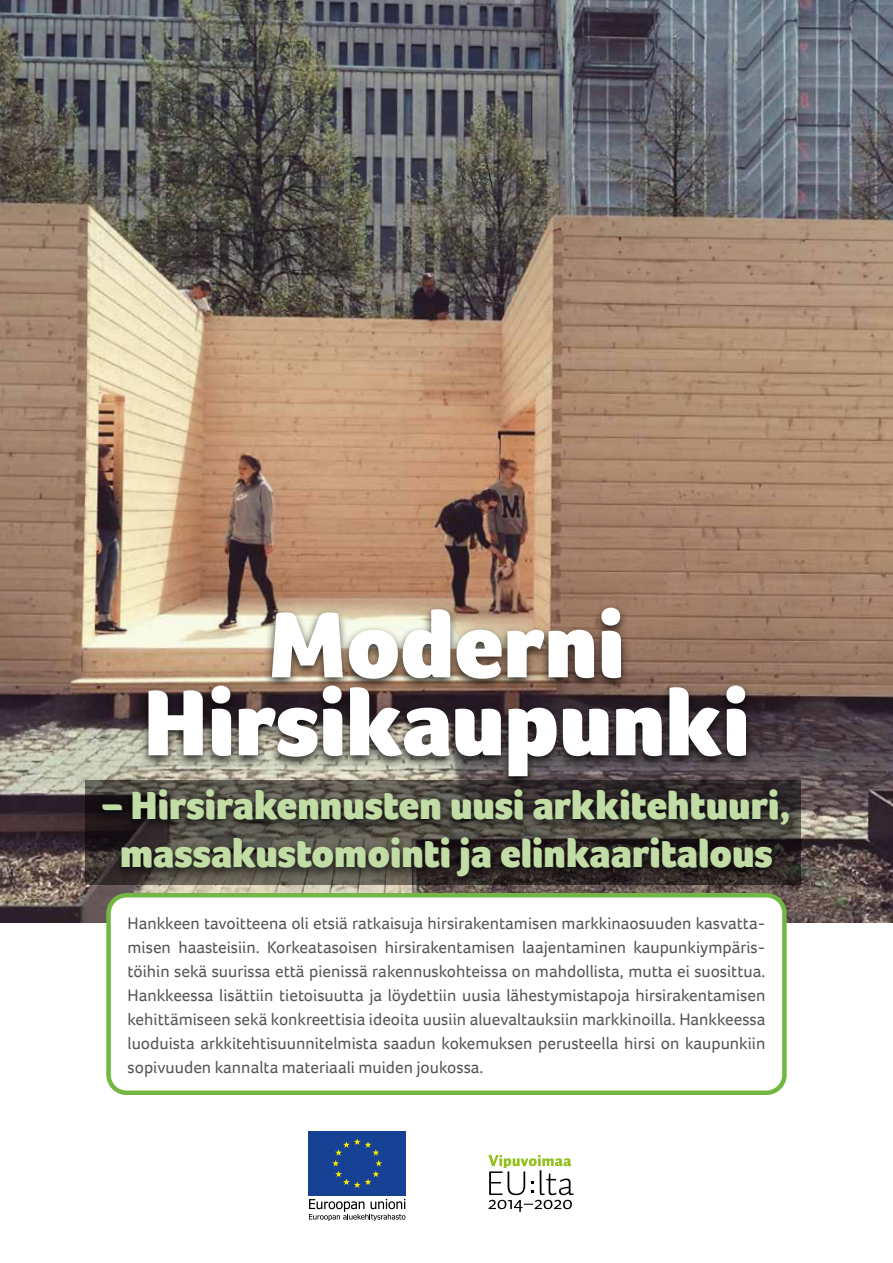
<style>
.page{position:relative;width:893px;height:1263px;background:#fff}
.page>*{position:absolute;margin:0;border:0;box-sizing:border-box;transform-origin:0 0}
.t1{font:900 96px/78px "Foco";color:#fff;text-align:center}
.t2{font:900 40.5px/48px "Foco";color:#c2dca5;text-align:center}
.t3{font:17.25px/24px "Foco";color:#575756;text-align:justify}
</style>
<div class="page">
<img style="left:0;top:0;width:893px;height:923px">
<svg style="left:85px;top:780px;width:715px;height:104px;background:#352f2e"></svg>
<div style="left:109px;top:895px;width:675px;height:198px;background:#fff;border-radius:18px"></div>
<div style="left:106px;top:893px;width:681px;height:202px;border:4px solid #72b743;border-radius:18px"></div>
<div style="left:140px;top:603px;width:615px;height:187px;background:#000;opacity:.77"></div>
<div style="left:94px;top:785px;width:704px;height:103px;background:#000;opacity:.77"></div>
<div style="left:309px;top:1131px;width:97px;height:65px;background:#164194"></div>
<svg style="left:332px;top:1138px;width:50px;height:50px"></svg>
<svg style="left:309px;top:1199px;width:96px;height:22px"></svg>
<svg style="left:488px;top:1155px;width:86px;height:57px"></svg>
<h1 class="t1" style="left:143px;top:605px;width:608px">Moderni<br>Hirsikaupunki</h1>
<h2 class="t2" style="left:102px;top:780px;width:690px">– Hirsirakennusten uusi arkkitehtuuri, massakustomointi ja elinkaaritalous</h2>
<p class="t3" style="left:128px;top:911px;width:639px">Hankkeen tavoitteena oli etsiä ratkaisuja hirsirakentamisen markkinaosuuden kasvatta&shy;misen haasteisiin. Korkeatasoisen hirsirakentamisen laajentaminen kaupunkiympäris&shy;töihin sekä suurissa että pienissä rakennuskohteissa on mahdollista, mutta ei suosittua.<br>Hankkeessa lisättiin tietoisuutta ja löydettiin uusia lähestymistapoja hirsirakentamisen kehittämiseen sekä konkreettisia ideoita uusiin aluevaltauksiin markkinoilla. Hankkeessa luoduista arkkitehtisuunnitelmista saadun kokemuksen perusteella hirsi on kaupunkiin sopivuuden kannalta materiaali muiden joukossa.</p>
</div>
